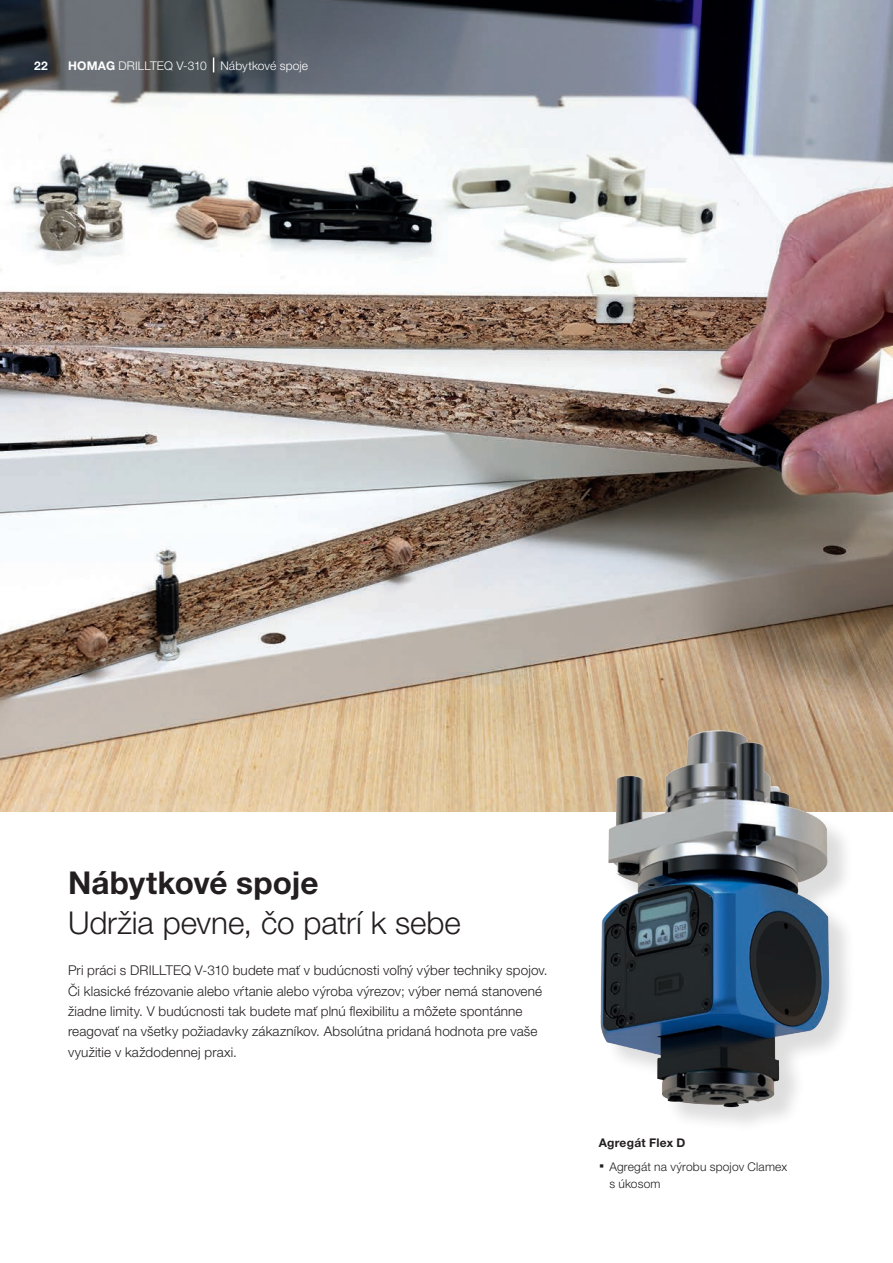
<style>
.page{position:relative;width:893px;height:1263px;background:#fff}
.page>*{position:absolute;margin:0;border:0;box-sizing:border-box;transform-origin:0 0}
.t1{font:300 31.5px "Helvetica Neue LTW1 G";letter-spacing:-.005em;color:#231f20}
.t2{font:700 31.5px "Helvetica Neue LTW1 G";color:#231f20}
.t3{font:300 13.5px/20.4px "Helvetica Neue LTW1 G";letter-spacing:.01em;color:#231f20}
.t4{font:300 12px/23.7px "Helvetica Neue LTW1 G";letter-spacing:.015em;color:#231f20}
.t5{font:300 12px "Helvetica Neue LTW1 G";letter-spacing:.01em;color:#fff}
.t6{font:700 12px "Helvetica Neue LTW1 G";color:#fff}
.s1{font-weight:700}
.s2{font-weight:700;font-size:21px}
</style>
<div class="page">
<img style="left:0;top:0;width:893px;height:812px">
<div style="left:603px;top:733px;width:253px;height:401px;background:#231f20;opacity:.15"></div>
<img style="left:580px;top:724px;width:268px;height:401px">
<svg style="left:213px;top:58px;width:1px;height:14px"></svg>
<p class="t6" style="left:34px;top:58px;width:15px">22</p>
<p class="t5" style="left:68px;top:58px;width:242px"><span class="s1">HOMAG</span> DRILLTEQ V-310 Nábytkové spoje</p>
<h1 class="t2" style="left:68px;top:863px;width:252px">Nábytkové spoje</h1>
<h1 class="t1" style="left:68px;top:904px;width:394px">Udržia pevne, čo patrí k sebe</h1>
<p class="t3" style="left:68px;top:960px;width:481px">Pri práci s DRILLTEQ V-310 budete mať v budúcnosti voľný výber techniky spojov.<br>Či klasické frézovanie alebo vŕtanie alebo výroba výrezov; výber nemá stanovené žiadne limity. V budúcnosti tak budete mať plnú flexibilitu a môžete spontánne reagovať na všetky požiadavky zákazníkov. Absolútna pridaná hodnota pre vaše využitie v každodennej praxi.</p>
<p class="t4" style="left:599px;top:1131px;width:190px"><span class="s1">Agregát Flex D<br></span><span class="s2">·</span> Agregát na výrobu spojov Clamex</p>
<p class="t4" style="left:609px;top:1171px;width:53px">s úkosom</p>
</div>
